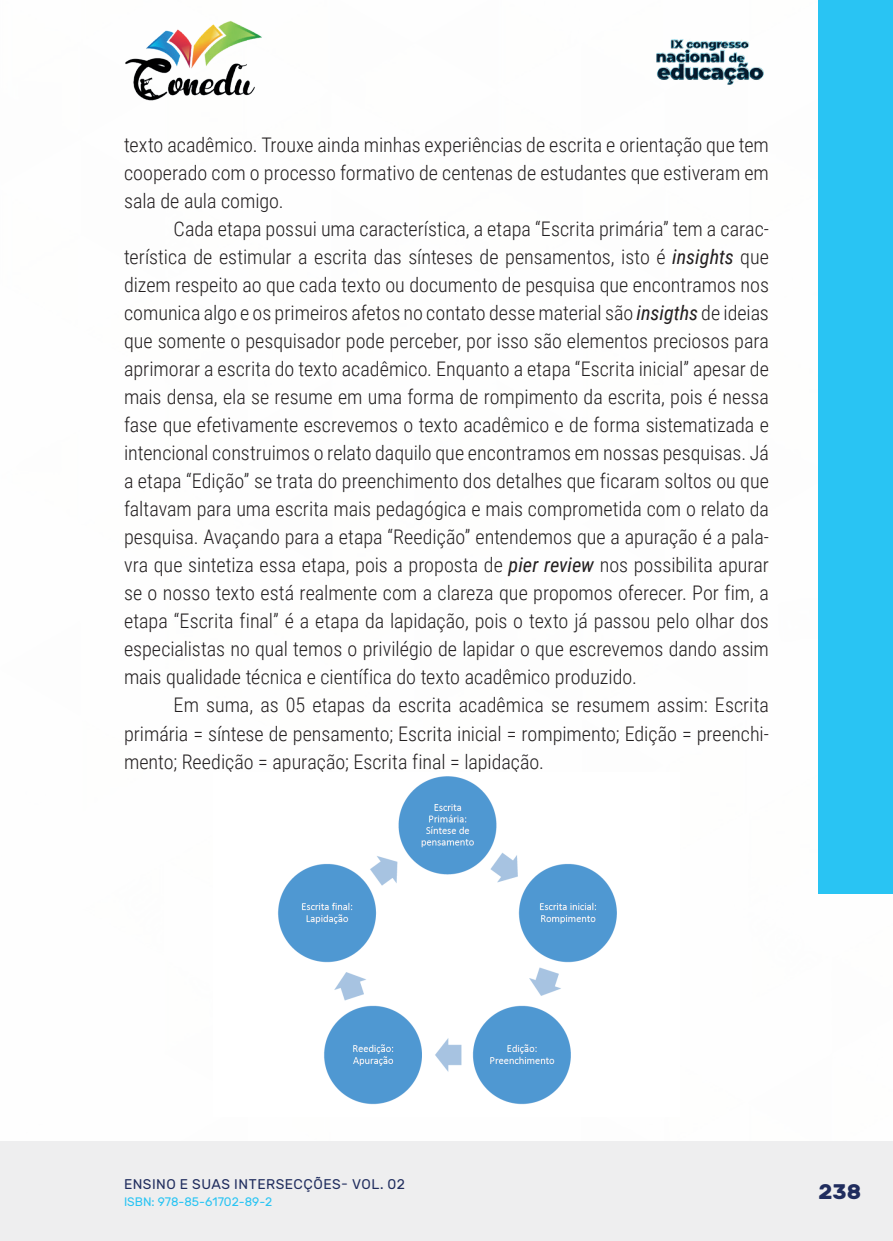
<style>
.page{position:relative;width:893px;height:1241px;background:#fff}
.page>*{position:absolute;margin:0;border:0;box-sizing:border-box;transform-origin:0 0}
.t1{font:700 21px "Rubik";color:#202d5e}
._9_CORPO{font:300 20.12px/28px "Roboto Condensed";color:#231f20;text-align:justify}
.t2{font:14px "Rubik";letter-spacing:.035em;color:#202d5e}
.t3{font:12.25px "Rubik";color:#29c4f3}
.s1{font-weight:400;font-style:italic}
</style>
<div class="page">
<div style="left:0;top:1141px;width:893px;height:99px;background:#eeeeef"></div>
<img style="left:125px;top:20px;width:137px;height:81px">
<img style="left:656px;top:39px;width:108px;height:46px">
<div style="left:819px;top:0;width:74px;height:893px;background:#29c4f3"></div>
<img style="left:278px;top:776px;width:339px;height:329px">
<p class="_9_CORPO" style="left:124px;top:130px;width:646px">texto acadêmico. Trouxe ainda minhas experiências de escrita e orientação que tem cooperado com o processo formativo de centenas de estudantes que estiveram em sala de aula comigo.</p>
<p class="_9_CORPO" style="left:124px;top:214px;width:646px;text-indent:50px">Cada etapa possui uma característica, a etapa “Escrita primária” tem a carac&shy;terística de estimular a escrita das sínteses de pensamentos, isto é <span class="s1">insights</span> que dizem respeito ao que cada texto ou documento de pesquisa que encontramos nos comunica algo e os primeiros afetos no contato desse material são <span class="s1">insigths</span> de ideias que somente o pesquisador pode perceber, por isso são elementos preciosos para aprimorar a escrita do texto acadêmico. Enquanto a etapa “Escrita inicial” apesar de mais densa, ela se resume em uma forma de rompimento da escrita, pois é nessa fase que efetivamente escrevemos o texto acadêmico e de forma sistematizada e intencional construimos o relato daquilo que encontramos em nossas pesquisas. Já a etapa “Edição” se trata do preenchimento dos detalhes que ficaram soltos ou que faltavam para uma escrita mais pedagógica e mais comprometida com o relato da pesquisa. Avaçando para a etapa “Reedição” entendemos que a apuração é a pala&shy;vra que sintetiza essa etapa, pois a proposta de <span class="s1">pier review</span> nos possibilita apurar se o nosso texto está realmente com a clareza que propomos oferecer. Por fim, a etapa “Escrita final” é a etapa da lapidação, pois o texto já passou pelo olhar dos especialistas no qual temos o privilégio de lapidar o que escrevemos dando assim mais qualidade técnica e científica do texto acadêmico produzido.</p>
<p class="_9_CORPO" style="left:124px;top:690px;width:646px;text-indent:50px">Em suma, as 05 etapas da escrita acadêmica se resumem assim: Escrita primária = síntese de pensamento; Escrita inicial = rompimento; Edição = preenchi&shy;mento; Reedição = apuração; Escrita final = lapidação.</p>
<p class="t2" style="left:124px;top:1175px;width:282px">ENSINO E SUAS INTERSECÇÕES- VOL. 02</p>
<p class="t3" style="left:124px;top:1194px;width:150px">ISBN: 978-85-61702-89-2</p>
<p class="t1" style="left:819px;top:1179px;width:44px">238</p>
</div>
